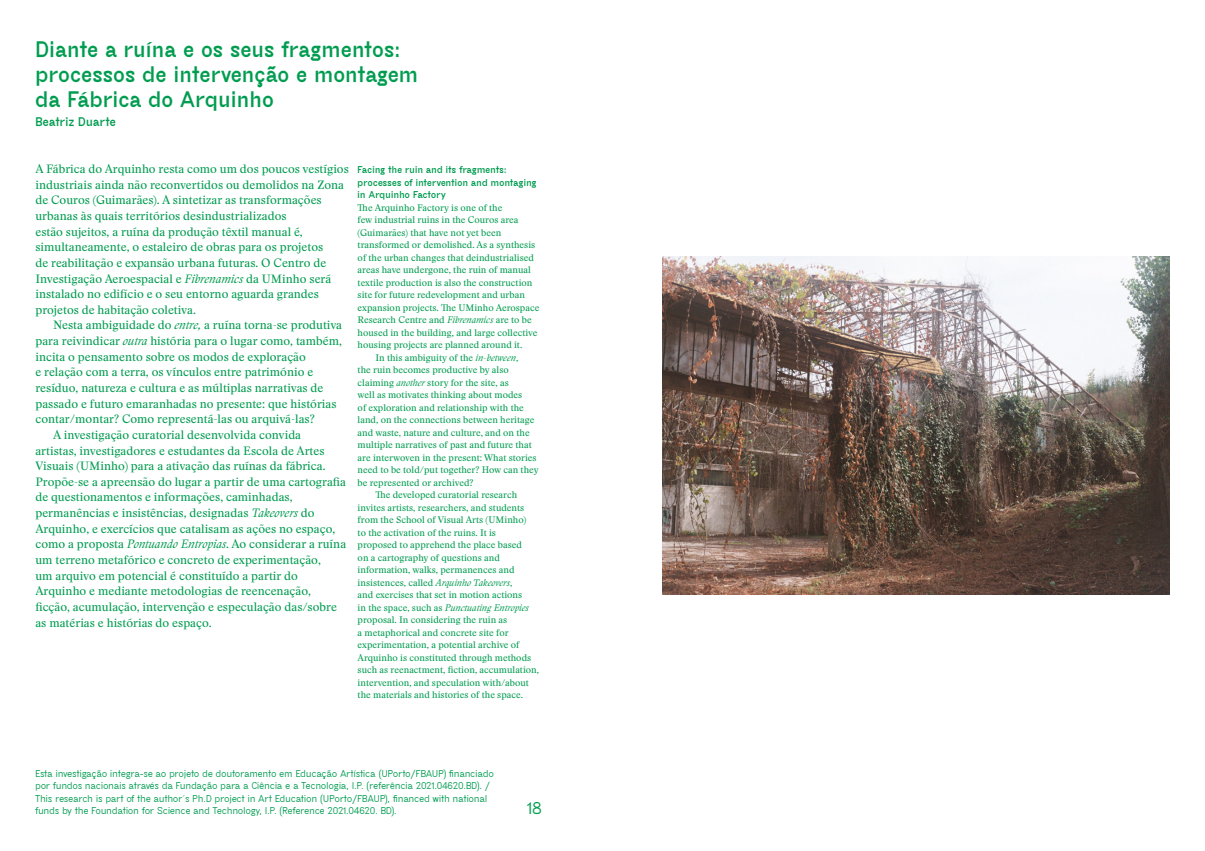
<style>
.page{position:relative;width:1205px;height:851px;background:#fff}
.page>*{position:absolute;margin:0;border:0;box-sizing:border-box;transform-origin:0 0}
.t1{font:900 21.25px/25px "MAD Sans Fill";color:#009c50}
.t2{font:700 16.25px "MAD Sans Fill";color:#009c50}
.t3{font:11.88px/15.6px "Stanley";color:#009c50}
.t4{font:900 11.88px "MAD Sans Fill";color:#009c50}
.t5{font:9.38px "Stanley";color:#009c50}
.t6{font:700 9.38px/12.5px "MAD Sans Fill";color:#009c50}
.t7{font:900 9.38px/12.5px "MAD Sans Fill";color:#009c50}
.t8{font:italic 9.38px "Stanley";color:#009c50}
.s1{font-style:italic}
.s2{font-style:normal}
</style>
<div class="page">
<img style="left:663px;top:256px;width:506px;height:338px">
<h1 class="t1" style="left:35px;top:38px;width:385px">Diante a ruína e os seus fragmentos: processos de intervenção e montagem da Fábrica do Arquinho</h1>
<p class="t4" style="left:35px;top:115px;width:82px">Beatriz Duarte</p>
<p class="t7" style="left:358px;top:164px;width:181px">Facing the ruin and its fragments: processes of intervention and montaging in Arquinho Factory</p>
<p class="t5" style="left:358px;top:201px;width:146px">The Arquinho Factory is one of the</p>
<p class="t5" style="left:358px;top:213px;width:162px">few industrial ruins in the Couros area</p>
<p class="t5" style="left:358px;top:226px;width:145px">(Guimarães) that have not yet been</p>
<p class="t5" style="left:358px;top:238px;width:179px">transformed or demolished. As a synthesis</p>
<p class="t5" style="left:358px;top:251px;width:178px">of the urban changes that deindustrialised</p>
<p class="t5" style="left:358px;top:263px;width:175px">areas have undergone, the ruin of manual</p>
<p class="t5" style="left:358px;top:276px;width:176px">textile production is also the construction</p>
<p class="t5" style="left:358px;top:288px;width:169px">site for future redevelopment and urban</p>
<p class="t5" style="left:358px;top:301px;width:183px">expansion projects. The UMinho Aerospace</p>
<p class="t5" style="left:358px;top:313px;width:176px">Research Centre and <span class="s1">Fibrenamics</span> are to be</p>
<p class="t5" style="left:358px;top:326px;width:181px">housed in the building, and large collective</p>
<p class="t5" style="left:358px;top:338px;width:166px">housing projects are planned around it.</p>
<p class="t5" style="left:375px;top:351px;width:144px">In this ambiguity of the <span class="s1">in-between</span>,</p>
<p class="t5" style="left:358px;top:363px;width:153px">the ruin becomes productive by also</p>
<p class="t5" style="left:358px;top:376px;width:153px">claiming <span class="s1">another</span> story for the site, as</p>
<p class="t5" style="left:358px;top:388px;width:166px">well as motivates thinking about modes</p>
<p class="t5" style="left:358px;top:401px;width:168px">of exploration and relationship with the</p>
<p class="t5" style="left:358px;top:413px;width:178px">land, on the connections between heritage</p>
<p class="t5" style="left:358px;top:426px;width:174px">and waste, nature and culture, and on the</p>
<p class="t5" style="left:358px;top:438px;width:176px">multiple narratives of past and future that</p>
<p class="t5" style="left:358px;top:451px;width:181px">are interwoven in the present: What stories</p>
<p class="t5" style="left:358px;top:463px;width:183px">need to be told/put together? How can they</p>
<p class="t5" style="left:358px;top:476px;width:117px">be represented or archived?</p>
<p class="t5" style="left:375px;top:488px;width:143px">The developed curatorial research</p>
<p class="t5" style="left:358px;top:501px;width:168px">invites artists, researchers, and students</p>
<p class="t5" style="left:358px;top:513px;width:170px">from the School of Visual Arts (UMinho)</p>
<p class="t5" style="left:358px;top:526px;width:140px">to the activation of the ruins. It is</p>
<p class="t5" style="left:358px;top:538px;width:166px">proposed to apprehend the place based</p>
<p class="t5" style="left:358px;top:551px;width:144px">on a cartography of questions and</p>
<p class="t5" style="left:358px;top:563px;width:158px">information, walks, permanences and</p>
<p class="t5" style="left:358px;top:576px;width:156px">insistences, called <span class="s1">Arquinho Takeovers</span>,</p>
<p class="t5" style="left:358px;top:588px;width:166px">and exercises that set in motion actions</p>
<p class="t8" style="left:358px;top:601px;width:173px"><span class="s2">in the space, such as</span> Punctuating Entropies</p>
<p class="t5" style="left:358px;top:613px;width:151px">proposal. In considering the ruin as</p>
<p class="t5" style="left:358px;top:626px;width:152px">a metaphorical and concrete site for</p>
<p class="t5" style="left:358px;top:638px;width:163px">experimentation, a potential archive of</p>
<p class="t5" style="left:358px;top:651px;width:175px">Arquinho is constituted through methods</p>
<p class="t5" style="left:358px;top:663px;width:183px">such as reenactment, fiction, accumulation,</p>
<p class="t5" style="left:358px;top:676px;width:173px">intervention, and speculation with/about</p>
<p class="t5" style="left:358px;top:688px;width:167px">the materials and histories of the space.</p>
<p class="t3" style="left:35px;top:161px;width:315px">A Fábrica do Arquinho resta como um dos poucos vestígios industriais ainda não reconvertidos ou demolidos na Zona de Couros (Guimarães). A sintetizar as transformações urbanas às quais territórios desindustrializados<br>estão sujeitos, a ruína da produção têxtil manual é, simultaneamente, o estaleiro de obras para os projetos<br>de reabilitação e expansão urbana futuras. O Centro de Investigação Aeroespacial e <span class="s1">Fibrenamics</span> da UMinho será instalado no edifício e o seu entorno aguarda grandes projetos de habitação coletiva.</p>
<p class="t3" style="left:53px;top:317px;width:290px">Nesta ambiguidade do <span class="s1">entre,</span> a ruína torna-se produtiva</p>
<p class="t3" style="left:35px;top:333px;width:308px">para reivindicar <span class="s1">outra</span> história para o lugar como, também,</p>
<p class="t3" style="left:35px;top:349px;width:272px">incita o pensamento sobre os modos de exploração</p>
<p class="t3" style="left:35px;top:364px;width:279px">e relação com a terra, os vínculos entre património e</p>
<p class="t3" style="left:35px;top:380px;width:290px">resíduo, natureza e cultura e as múltiplas narrativas de</p>
<p class="t3" style="left:35px;top:395px;width:303px">passado e futuro emaranhadas no presente: que histórias</p>
<p class="t3" style="left:35px;top:411px;width:281px">contar/montar? Como representá-las ou arquivá-las?</p>
<p class="t3" style="left:53px;top:427px;width:249px">A investigação curatorial desenvolvida convida</p>
<p class="t3" style="left:35px;top:442px;width:291px">artistas, investigadores e estudantes da Escola de Artes</p>
<p class="t3" style="left:35px;top:458px;width:292px">Visuais (UMinho) para a ativação das ruínas da fábrica.</p>
<p class="t3" style="left:35px;top:474px;width:312px">Propõe-se a apreensão do lugar a partir de uma cartografia</p>
<p class="t3" style="left:35px;top:489px;width:259px">de questionamentos e informações, caminhadas,</p>
<p class="t3" style="left:35px;top:505px;width:281px">permanências e insistências, designadas <span class="s1">Takeovers</span> do</p>
<p class="t3" style="left:35px;top:520px;width:301px">Arquinho, e exercícios que catalisam as ações no espaço,</p>
<p class="t3" style="left:35px;top:536px;width:312px">como a proposta <span class="s1">Pontuando Entropias</span>. Ao considerar a ruína</p>
<p class="t3" style="left:35px;top:552px;width:287px">um terreno metafórico e concreto de experimentação,</p>
<p class="t3" style="left:35px;top:567px;width:264px">um arquivo em potencial é constituído a partir do</p>
<p class="t3" style="left:35px;top:583px;width:277px">Arquinho e mediante metodologias de reencenação,</p>
<p class="t3" style="left:35px;top:599px;width:303px">ficção, acumulação, intervenção e especulação das/sobre</p>
<p class="t3" style="left:35px;top:614px;width:178px">as matérias e histórias do espaço.</p>
<p class="t6" style="left:35px;top:767px;width:460px">Esta investigação integra-se ao projeto de doutoramento em Educação Artística (UPorto/FBAUP) financiado por fundos nacionais através da Fundação para a Ciência e a Tecnologia, I.P. (referência 2021.04620.BD). / This research is part of the author´s Ph.D project in Art Education (UPorto/FBAUP), financed with national funds by the Foundation for Science and Technology, I.P. (Reference 2021.04620. BD).</p>
<h2 class="t2" style="left:527px;top:798px;width:16px">18</h2>
</div>
